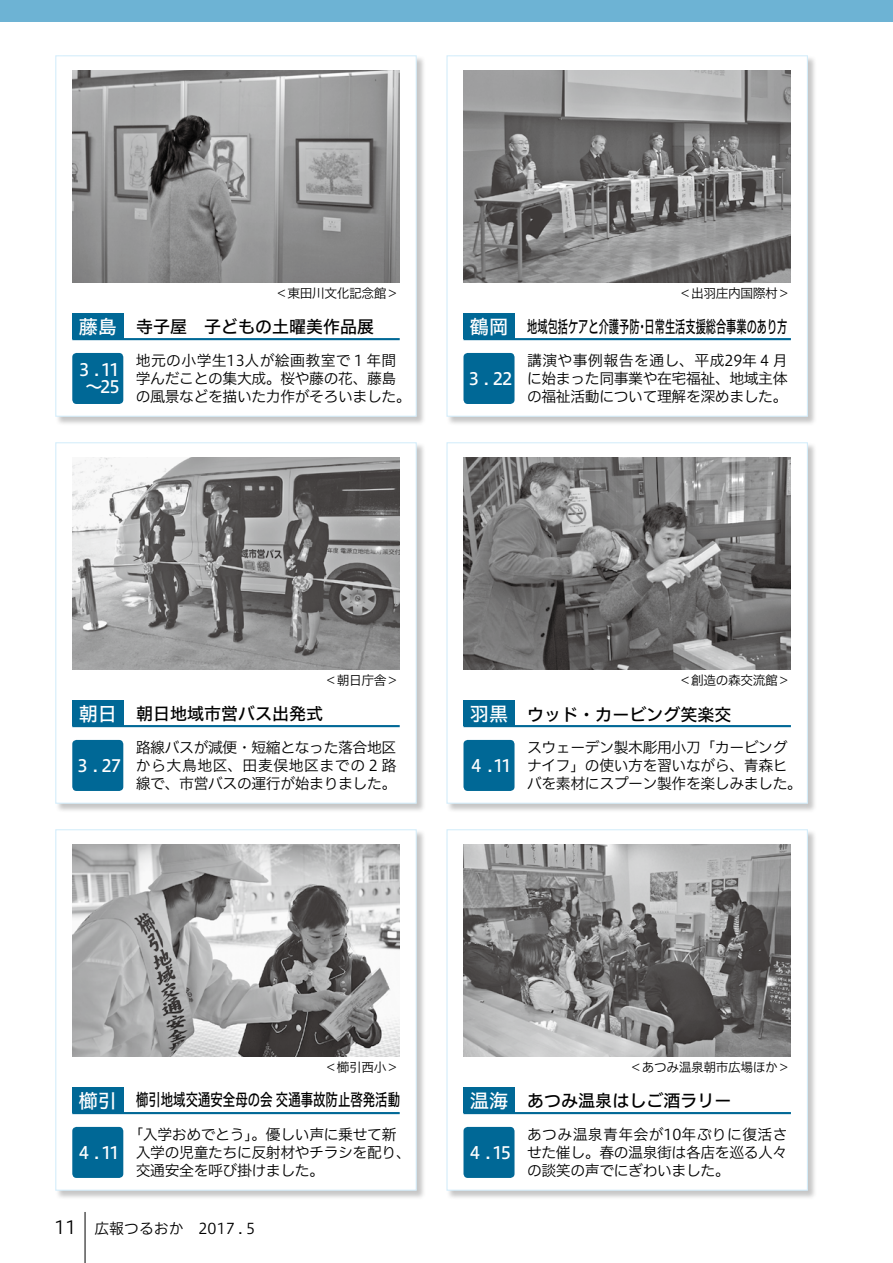
<style>
.page{position:relative;width:893px;height:1263px;background:#fff}
.page>*{position:absolute;margin:0;border:0;box-sizing:border-box;transform-origin:0 0}
.t1{font:19.2px "Hiragino UD Sans F Std W5";color:#fff}
.t2{font:18px "Hiragino UD Sans F Std N W3";color:#000}
.t3{font:16.95px "Hiragino UD Sans F Std W5";color:#000}
.t4{font:16.95px/17px "Hiragino UD Sans F Std W5";letter-spacing:-.115em;color:#fff;text-align:center}
.t5{font:16.95px "Hiragino UD Sans F Std W5";color:#000;scale:.6 1}
.t6{font:16.95px "Hiragino UD Sans F Std W5";color:#000;scale:.73 1}
.t7{font:14.85px/18px "Hiragino UD Sans F Std N W3";letter-spacing:-.03em;color:#000}
.t8{font:12.75px "Hiragino UD Sans F Std N W3";letter-spacing:-.035em;color:#000}
.t9{font:12.75px "Hiragino UD Sans F Std W3";letter-spacing:-.035em;color:#000}
.s1{font-family:"Hiragino UD Sans F Std N W3"}
.s2{font-family:"Hiragino UD Sans F Std W3"}
</style>
<div class="page">
<hr style="left:85px;top:1212px;width:1px;height:51px;background:#000">
<div style="left:0;top:0;width:893px;height:21px;background:#6db3d4"></div>
<div style="left:55px;top:55px;width:370px;height:370px;background:#727171;opacity:.4"></div>
<div style="left:55px;top:55px;width:362px;height:362px;background:#fff;border:1px solid #d3edfb"></div>
<img style="left:72px;top:70px;width:328px;height:213px">
<div style="left:72px;top:314px;width:51px;height:25px;background:#006896"></div>
<hr style="left:72px;top:338px;width:328px;height:2px;background:#006896">
<div style="left:72px;top:353px;width:51px;height:51px;background:#006896;border-radius:4px"></div>
<div style="left:55px;top:829px;width:370px;height:370px;background:#727171;opacity:.4"></div>
<div style="left:55px;top:829px;width:362px;height:362px;background:#fff;border:1px solid #d3edfb"></div>
<img style="left:73px;top:844px;width:327px;height:213px">
<div style="left:72px;top:1087px;width:51px;height:26px;background:#006896"></div>
<hr style="left:72px;top:1112px;width:328px;height:2px;background:#006896">
<div style="left:72px;top:1127px;width:51px;height:51px;background:#006896;border-radius:4px"></div>
<div style="left:446px;top:442px;width:370px;height:370px;background:#727171;opacity:.4"></div>
<div style="left:446px;top:442px;width:362px;height:362px;background:#fff;border:1px solid #d3edfb"></div>
<img style="left:463px;top:457px;width:328px;height:213px">
<div style="left:463px;top:701px;width:51px;height:25px;background:#006896"></div>
<hr style="left:463px;top:725px;width:328px;height:2px;background:#006896">
<div style="left:463px;top:740px;width:51px;height:51px;background:#006896;border-radius:4px"></div>
<div style="left:446px;top:55px;width:370px;height:370px;background:#727171;opacity:.4"></div>
<div style="left:446px;top:55px;width:362px;height:362px;background:#fff;border:1px solid #d3edfb"></div>
<img style="left:463px;top:70px;width:328px;height:213px">
<div style="left:463px;top:314px;width:51px;height:25px;background:#006896"></div>
<hr style="left:463px;top:338px;width:328px;height:2px;background:#006896">
<div style="left:463px;top:353px;width:51px;height:51px;background:#006896;border-radius:4px"></div>
<div style="left:55px;top:442px;width:370px;height:370px;background:#727171;opacity:.4"></div>
<div style="left:55px;top:442px;width:362px;height:362px;background:#fff;border:1px solid #d3edfb"></div>
<img style="left:72px;top:457px;width:328px;height:213px">
<div style="left:72px;top:701px;width:51px;height:25px;background:#006896"></div>
<hr style="left:72px;top:725px;width:328px;height:2px;background:#006896">
<div style="left:72px;top:740px;width:51px;height:51px;background:#006896;border-radius:4px"></div>
<div style="left:446px;top:829px;width:370px;height:370px;background:#727171;opacity:.4"></div>
<div style="left:446px;top:829px;width:362px;height:362px;background:#fff;border:1px solid #d3edfb"></div>
<img style="left:463px;top:844px;width:328px;height:213px">
<div style="left:463px;top:1087px;width:51px;height:26px;background:#006896"></div>
<hr style="left:463px;top:1112px;width:328px;height:2px;background:#006896">
<div style="left:463px;top:1127px;width:51px;height:51px;background:#006896;border-radius:4px"></div>
<p class="t1" style="left:79px;top:312px;width:40px">藤島</p>
<p class="t4" style="left:76px;top:361px;width:46px">３.11 ~25</p>
<p class="t9" style="left:275px;top:284px;width:125px"><span class="s1">＜</span>東田川文化記念館&lt;</p>
<p class="t3" style="left:136px;top:314px;width:240px">寺子屋　子どもの土曜美作品展</p>
<p class="t7" style="left:136px;top:351px;width:277px">地元の小学生13人が絵画教室で１年間学んだことの集大成。桜や藤の花、藤島の風景などを描いた力作がそろいました。</p>
<p class="t1" style="left:470px;top:312px;width:40px">鶴岡</p>
<p class="t4" style="left:465px;top:369px;width:49px">３.22</p>
<p class="t8" style="left:679px;top:284px;width:113px">＜出羽庄内国際村&lt;</p>
<p class="t5" style="left:527px;top:314px;width:435px">地域包括ケアと介護予防日常生活支援総合事業のあり方</p>
<p class="t5" style="left:637px;top:314px;width:19px">・</p>
<p class="t7" style="left:527px;top:351px;width:262px;text-align:justify">講演や事例報告を通し、平成29年４月に始まった同事業や在宅福祉、地域主体の福祉活動について理解を深めました。</p>
<p class="t1" style="left:79px;top:699px;width:40px">朝日</p>
<p class="t4" style="left:74px;top:756px;width:48px">３.27</p>
<p class="t8" style="left:324px;top:671px;width:76px">＜朝日庁舎&lt;</p>
<p class="t3" style="left:136px;top:700px;width:189px">朝日地域市営バス出発式</p>
<p class="t7" style="left:136px;top:738px;width:262px;text-align:justify">路線バスが減便・短縮となった落合地区から大鳥地区、田麦俣地区までの 2 路線で、市営バスの運行が始まりました。</p>
<p class="t1" style="left:470px;top:699px;width:40px">羽黒</p>
<p class="t4" style="left:468px;top:756px;width:45px">４.11</p>
<p class="t8" style="left:679px;top:671px;width:113px">＜創造の森交流館&lt;</p>
<p class="t3" style="left:527px;top:701px;width:206px">ウッド・カービング笑楽交</p>
<p class="t7" style="left:527px;top:738px;width:277px">スウェーデン製木彫用小刀「カービングナイフ」の使い方を習いながら、青森ヒバを素材にスプーン製作を楽しみました。</p>
<p class="t1" style="left:79px;top:1086px;width:40px">櫛引</p>
<p class="t4" style="left:76px;top:1143px;width:46px">４.11</p>
<p class="t8" style="left:324px;top:1058px;width:76px">＜<span class="s2">櫛</span>引西小&lt;</p>
<p class="t6" style="left:136px;top:1086px;width:363px">櫛引地域交通安全母の会交通事故防止啓発活動</p>
<p class="t7" style="left:136px;top:1124px;width:277px;text-indent:-7px">「入学おめでとう」。優しい声に乗せて新入学の児童たちに反射材やチラシを配り、交通安全を呼び掛けました。</p>
<p class="t2" style="left:55px;top:1213px;width:23px">11</p>
<p class="t7" style="left:94px;top:1218px;width:91px">広報つるおか</p>
<p class="t7" style="left:199px;top:1218px;width:58px">2017 5.</p>
<p class="t1" style="left:470px;top:1086px;width:40px">温海</p>
<p class="t4" style="left:467px;top:1143px;width:46px">４.15</p>
<p class="t8" style="left:629px;top:1058px;width:162px">＜あつみ温泉朝市広場ほか&lt;</p>
<p class="t3" style="left:527px;top:1087px;width:206px">あつみ温泉はしご酒ラリー</p>
<p class="t7" style="left:527px;top:1124px;width:262px;text-align:justify">あつみ温泉青年会が10年ぶりに復活させた催し。春の温泉街は各店を巡る人々の談笑の声でにぎわいました。</p>
</div>
